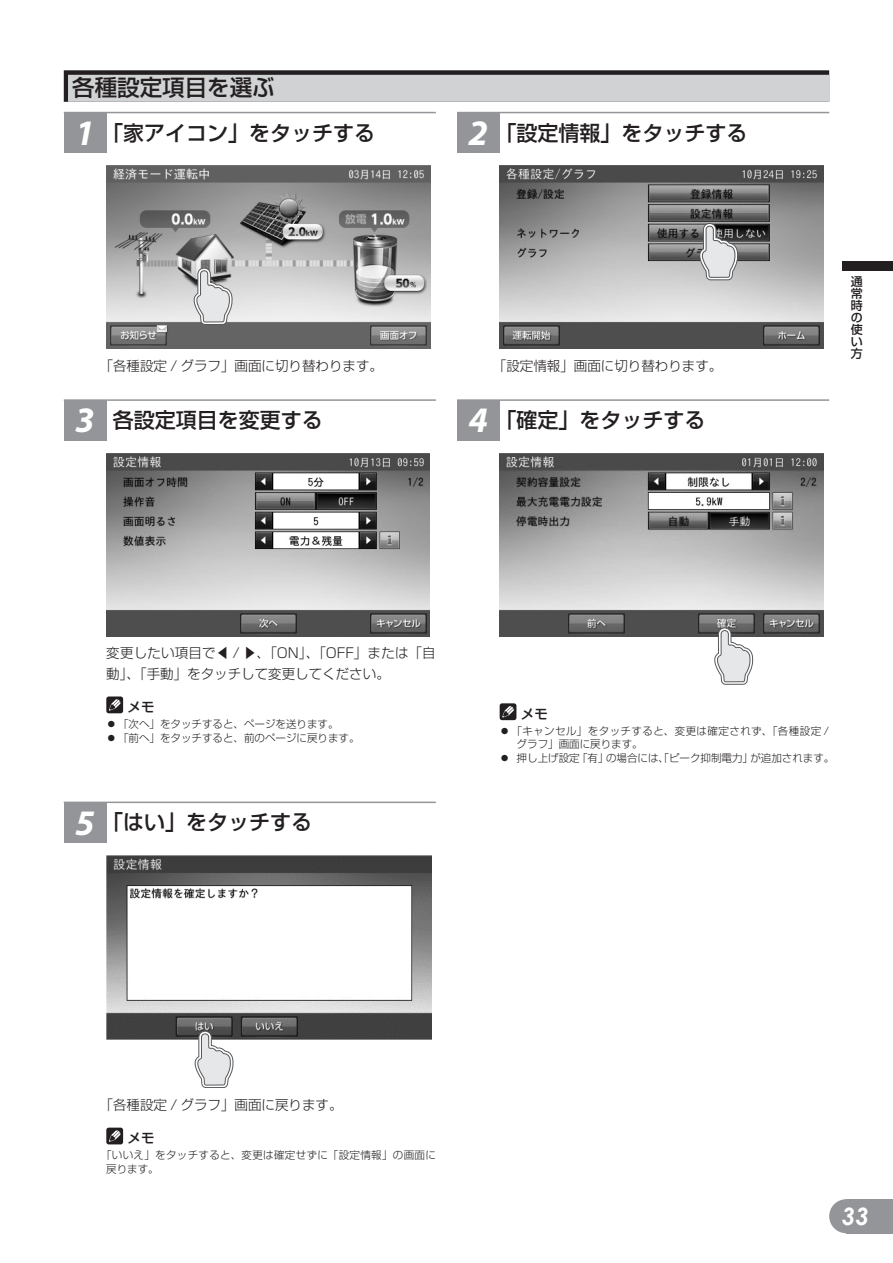
<style>
.page{position:relative;width:893px;height:1263px;background:#fff}
.page>*{position:absolute;margin:0;border:0;box-sizing:border-box;transform-origin:0 0}
.t1{font:italic 700 24px "Century Gothic";color:#fff}
.t2{font:500 22.5px "Shin Go Pro";color:#231f20}
.t3{font:500 21px "Shin Go Pro";color:#231f20}
.t4{font:300 13.5px/21px "Shin Go Pro";color:#231f20}
.t5{font:500 13.5px "Shin Go Pro";color:#231f20}
.t6{font:500 12px/12px "Shin Go Pro";color:#231f20;text-align:justify}
.t7{font:300 10.5px/13.5px "Shin Go Pro";color:#231f20}
.t8{font:300 10.5px/13.5px "Shin Go Pro";letter-spacing:.03em;color:#231f20}
.t9{font:300 10.5px "Shin Go Pro";letter-spacing:.04em;color:#231f20}
.s1{font-family:"Myriad Pro";font-weight:700;font-style:italic;font-size:36px;color:#fff}
</style>
<div class="page">
<div style="left:846px;top:1199px;width:47px;height:34px;background:#939598"></div>
<div style="left:829px;top:1199px;width:34px;height:34px;background:#939598;border-radius:50%"></div>
<div style="left:842px;top:261px;width:51px;height:10px;background:#231f20"></div>
<div style="left:64px;top:802px;width:42px;height:40px;background:#939598"></div>
<hr style="left:64px;top:801px;width:42px;height:2px;background:#939598">
<hr style="left:106px;top:801px;width:330px;height:2px;background:#939598">
<img style="left:106px;top:855px;width:325px;height:184px">
<svg style="left:195px;top:1031px;width:38px;height:57px"></svg>
<div style="left:106px;top:1127px;width:17px;height:17px;background:#231f20;border-radius:3px"></div>
<svg style="left:109px;top:1130px;width:11px;height:12px"></svg>
<svg style="left:64px;top:70px;width:765px;height:32px;fill:#231f20"></svg>
<div style="left:68px;top:75px;width:761px;height:27px;background:#d1d2d4"></div>
<div style="left:64px;top:113px;width:42px;height:40px;background:#939598"></div>
<hr style="left:64px;top:112px;width:42px;height:1px;background:#939598">
<hr style="left:106px;top:112px;width:330px;height:1px;background:#939598">
<img style="left:106px;top:166px;width:324px;height:183px">
<svg style="left:194px;top:268px;width:38px;height:57px"></svg>
<div style="left:457px;top:113px;width:43px;height:40px;background:#939598"></div>
<hr style="left:457px;top:112px;width:43px;height:1px;background:#939598">
<hr style="left:500px;top:112px;width:329px;height:1px;background:#939598">
<img style="left:500px;top:166px;width:324px;height:183px">
<svg style="left:699px;top:223px;width:39px;height:57px"></svg>
<div style="left:64px;top:400px;width:42px;height:40px;background:#939598"></div>
<hr style="left:64px;top:399px;width:42px;height:2px;background:#939598">
<hr style="left:106px;top:399px;width:330px;height:2px;background:#939598">
<img style="left:106px;top:453px;width:323px;height:183px">
<div style="left:106px;top:696px;width:17px;height:17px;background:#231f20;border-radius:3px"></div>
<svg style="left:109px;top:699px;width:11px;height:12px"></svg>
<div style="left:457px;top:400px;width:43px;height:40px;background:#939598"></div>
<hr style="left:457px;top:399px;width:43px;height:2px;background:#939598">
<hr style="left:500px;top:399px;width:329px;height:2px;background:#939598">
<img style="left:500px;top:453px;width:324px;height:183px">
<svg style="left:714px;top:627px;width:39px;height:58px"></svg>
<div style="left:500px;top:703px;width:16px;height:17px;background:#231f20;border-radius:3px"></div>
<svg style="left:502px;top:706px;width:12px;height:11px"></svg>
<h2 class="t2" style="left:72px;top:69px;width:204px">各種設定項目を選ぶ</h2>
<h3 class="t3" style="left:75px;top:115px;width:301px"><span class="s1">1</span> 「家アイコン」をタッチする</h3>
<p class="t4" style="left:100px;top:353px;width:285px">「各種設定 / グラフ」画面に切り替わります。</p>
<h3 class="t3" style="left:75px;top:403px;width:249px"><span class="s1">3</span> 各設定項目を変更する</h3>
<h3 class="t3" style="left:469px;top:115px;width:280px"><span class="s1">2</span> 「設定情報」をタッチする</h3>
<p class="t4" style="left:493px;top:353px;width:231px">「設定情報」画面に切り替わります。</p>
<h3 class="t3" style="left:469px;top:403px;width:238px"><span class="s1">4</span> 「確定」をタッチする</h3>
<p class="t6" style="left:851px;top:274px;width:13px">通常時の使い方</p>
<p class="t4" style="left:106px;top:641px;width:331px">変更したい項目で◀ / ▶、「ON」、「OFF」または「自動」、「手動」をタッチして変更してください。</p>
<p class="t5" style="left:128px;top:695px;width:28px">メモ</p>
<p class="t7" style="left:106px;top:716px;width:255px">⿟「次へ」をタッチすると、ページを送ります。<br>⿟「前へ」をタッチすると、前のページに戻ります。</p>
<h3 class="t3" style="left:75px;top:805px;width:238px"><span class="s1">5</span> 「はい」をタッチする</h3>
<p class="t5" style="left:521px;top:702px;width:28px">メモ</p>
<p class="t9" style="left:500px;top:722px;width:331px">⿟「キャンセル」をタッチすると、変更は確定されず、「各種設定 /</p>
<p class="t7" style="left:517px;top:736px;width:127px">グラフ」画面に戻ります。</p>
<p class="t7" style="left:500px;top:750px;width:336px">⿟ 押し上げ設定「有」の場合には、「ピーク抑制電力」が追加されます。</p>
<p class="t4" style="left:100px;top:1093px;width:244px">「各種設定 / グラフ」画面に戻ります。</p>
<p class="t5" style="left:128px;top:1126px;width:28px">メモ</p>
<p class="t8" style="left:106px;top:1147px;width:331px;text-indent:-5px">「いいえ」をタッチすると、変更は確定せずに「設定情報」の画面に戻ります。</p>
<h1 class="t1" style="left:842px;top:1198px;width:28px">33</h1>
</div>
